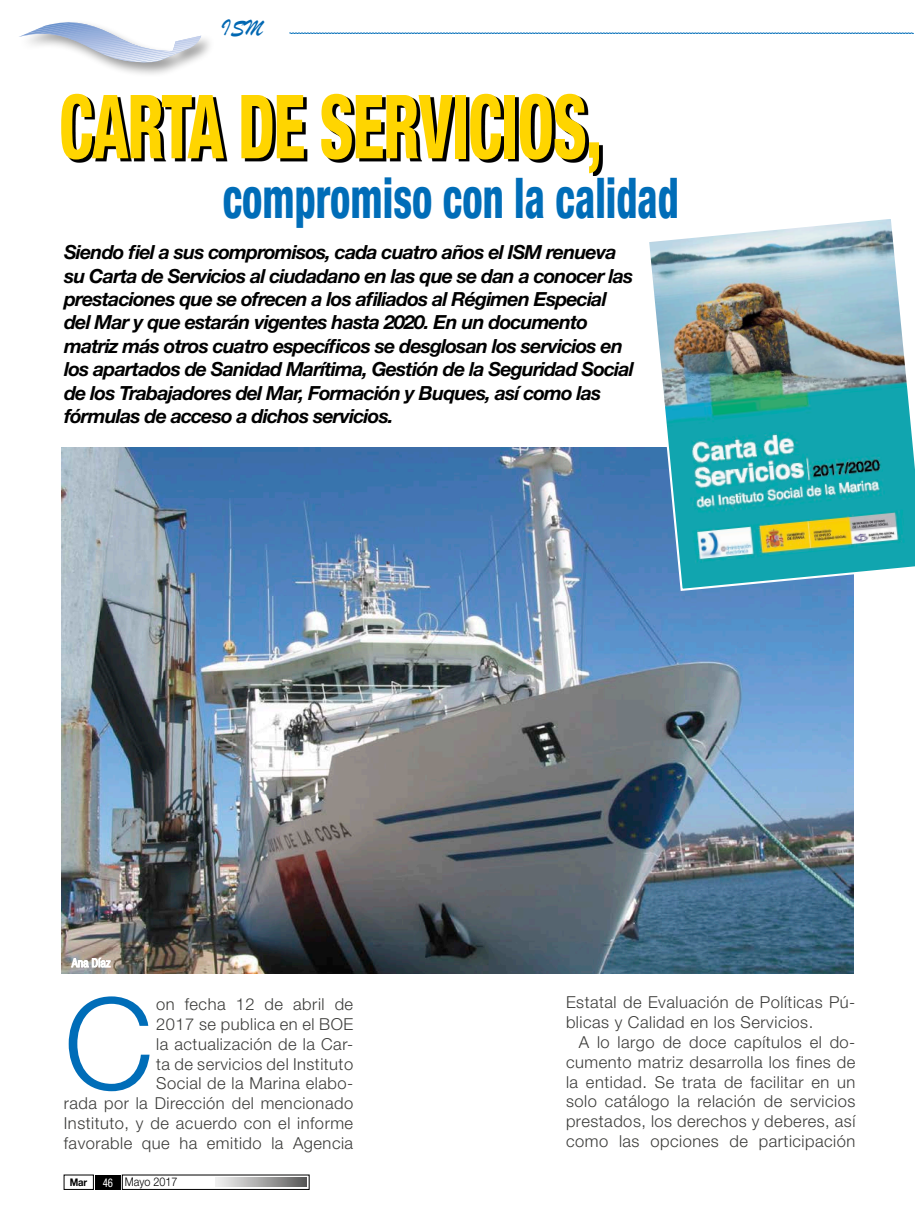
<style>
.page{position:relative;width:915px;height:1212px;background:#fff}
.page>*{position:absolute;margin:0;border:0;box-sizing:border-box;transform-origin:0 0}
.Texto{font:300 127.35px "Helvetica Neue LT Std";color:#006db8}
.Texto_titulo_amarill{font:800 condensed 88.65px "Helvetica Neue LT Std";letter-spacing:-.02em;color:#ffd500;scale:.72 1}
.Texto_titulo_azul{font:800 condensed 56.25px "Helvetica Neue LT Std";color:#006db8;scale:.72 1}
.t1{font:24px "Brush Script";color:#0067b2;scale:.9 1}
.Entradilla{font:italic 700 19.5px/23.4px "Helvetica Neue LT Std";letter-spacing:-.04em;color:#000}
.Texto-2{font:300 16.5px/19.8px "Helvetica Neue LT Std";letter-spacing:.03em;color:#3c3c3a;text-align:right}
.t2{font:300 12px "Helvetica Neue LT Std";color:#000;scale:.9 1}
.t3{font:700 10.5px "Helvetica Neue LT Std";color:#000;scale:.9 1}
.s1{font-weight:400;font-stretch:condensed;color:#fff}
</style>
<div class="page">
<svg style="left:289px;top:33px;width:624px;height:1px"></svg>
<div style="left:18px;top:19px;width:197px;height:58px;background:#000;opacity:.41"></div>
<svg style="left:18px;top:19px;width:183px;height:44px"></svg>
<svg style="left:216px;top:1178px;width:90px;height:8px"></svg>
<div style="left:95px;top:1175px;width:26px;height:14px;background:#000"></div>
<svg style="left:65px;top:96px;width:537px;height:80px"></svg>
<img style="left:62px;top:448px;width:790px;height:526px">
<img style="left:645px;top:219px;width:269px;height:373px">
<svg style="left:71px;top:954px;width:40px;height:14px"></svg>
<p class="t1" style="left:221px;top:13px;width:48px">ISM</p>
<p class="Texto_titulo_amarill" style="left:59px;top:72px;width:756px">CARTA DE SERVICIOS,</p>
<p class="Texto_titulo_azul" style="left:222px;top:163px;width:634px">compromiso con la calidad</p>
<p class="Entradilla" style="left:64px;top:240px;width:571px">Siendo fiel a sus compromisos, cada cuatro años el ISM renueva su Carta de Servicios al ciudadano en las que se dan a conocer las prestaciones que se ofrecen a los afiliados al Régimen Especial del Mar y que estarán vigentes hasta 2020. En un documento matriz más otros cuatro específicos se desglosan los servicios en los apartados de Sanidad Marítima, Gestión de la Seguridad Social de los Trabajadores del Mar, Formación y Buques, así como las fórmulas de acceso a dichos servicios.</p>
<p class="Texto-2" style="left:64px;top:994px;width:291px">on fecha 12 de abril de<br>2017 se publica en el BOE<br>la actualización de la Car-<br>ta de servicios del Instituto<br>Social de la Marina elabo-<br>rada por la Dirección del mencionado<br>Instituto, y de acuerdo con el informe favorable que ha emitido la Agencia</p>
<p class="Texto-2" style="left:566px;top:992px;width:291px;text-align:left">Estatal de Evaluación de Políticas Pú&shy;blicas y Calidad en los Servicios.</p>
<p class="Texto" style="left:64px;top:966px;width:91px">C</p>
<p class="Texto-2" style="left:566px;top:1032px;width:291px;text-align:justify;text-indent:13px">A lo largo de doce capítulos el do&shy;cumento matriz desarrolla los fines de la entidad. Se trata de facilitar en un solo catálogo la relación de servicios prestados, los derechos y deberes, así como las opciones de participación</p>
<p class="t3" style="left:70px;top:1176px;width:21px">Mar</p>
<p class="t2" style="left:103px;top:1175px;width:85px"><span class="s1">46</span> Mayo 2017</p>
</div>
